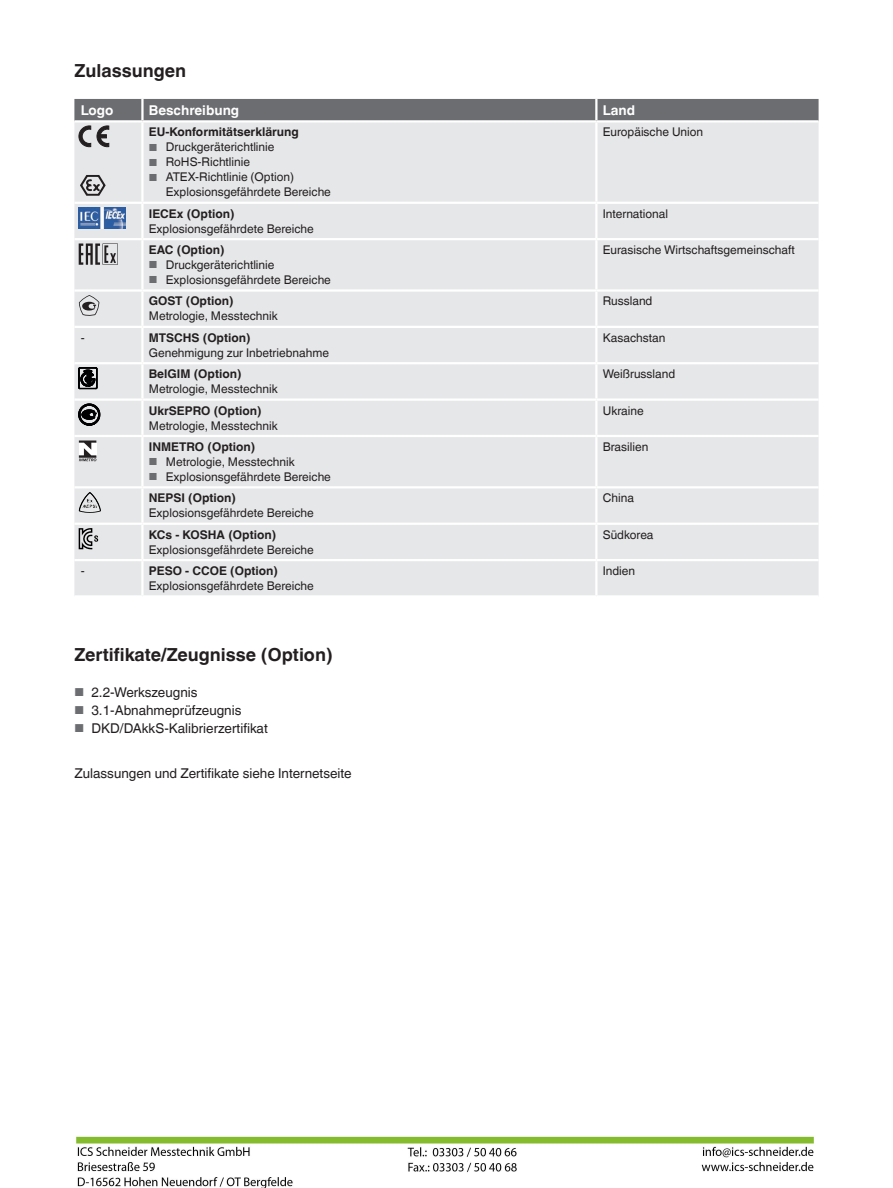
<style>
.page{position:relative;width:893px;height:1188px;background:#fff}
.page>*{position:absolute;margin:0;border:0;box-sizing:border-box;transform-origin:0 0}
.t1{font:700 18px "Helvetica World";color:#231f20}
.t2{font:13.5px "Helvetica World";color:#231f20}
.t3{font:700 13.5px "Helvetica World";color:#fff}
.t4{font:12px/15px "Helvetica World";color:#231f20}
.t5{font:700 12px "Helvetica World";color:#231f20}
.s1{font-size:10.2px;color:#6c6d70}
.s2{font-size:11.55px;color:#6c6d70}
</style>
<div class="page">
<div style="left:74px;top:147px;width:745px;height:448px;background:#e6e7e9"></div>
<hr style="left:142px;top:238px;width:454px;height:2px;background:#fff">
<hr style="left:142px;top:289px;width:454px;height:3px;background:#fff">
<hr style="left:142px;top:523px;width:454px;height:2px;background:#fff">
<hr style="left:74px;top:559px;width:68px;height:2px;background:#fff">
<hr style="left:142px;top:559px;width:454px;height:2px;background:#fff">
<hr style="left:141px;top:561px;width:3px;height:34px;background:#fff">
<hr style="left:596px;top:559px;width:223px;height:2px;background:#fff">
<hr style="left:595px;top:561px;width:2px;height:34px;background:#fff">
<hr style="left:141px;top:364px;width:3px;height:34px;background:#fff">
<hr style="left:595px;top:364px;width:2px;height:34px;background:#fff">
<hr style="left:142px;top:398px;width:454px;height:3px;background:#fff">
<hr style="left:141px;top:401px;width:3px;height:34px;background:#fff">
<hr style="left:596px;top:398px;width:223px;height:3px;background:#fff">
<hr style="left:595px;top:401px;width:2px;height:34px;background:#fff">
<hr style="left:74px;top:398px;width:68px;height:3px;background:#fff">
<hr style="left:74px;top:362px;width:68px;height:2px;background:#fff">
<hr style="left:142px;top:362px;width:454px;height:2px;background:#fff">
<hr style="left:596px;top:362px;width:223px;height:2px;background:#fff">
<hr style="left:74px;top:202px;width:68px;height:2px;background:#fff">
<hr style="left:74px;top:326px;width:68px;height:2px;background:#fff">
<hr style="left:142px;top:326px;width:454px;height:2px;background:#fff">
<hr style="left:141px;top:328px;width:3px;height:34px;background:#fff">
<hr style="left:596px;top:326px;width:223px;height:2px;background:#fff">
<hr style="left:595px;top:328px;width:2px;height:34px;background:#fff">
<hr style="left:142px;top:202px;width:454px;height:2px;background:#fff">
<hr style="left:596px;top:202px;width:223px;height:2px;background:#fff">
<hr style="left:142px;top:435px;width:454px;height:2px;background:#fff">
<hr style="left:74px;top:435px;width:68px;height:2px;background:#fff">
<hr style="left:141px;top:437px;width:3px;height:49px;background:#fff">
<hr style="left:596px;top:435px;width:223px;height:2px;background:#fff">
<hr style="left:595px;top:437px;width:2px;height:49px;background:#fff">
<hr style="left:142px;top:486px;width:454px;height:2px;background:#fff">
<hr style="left:74px;top:238px;width:68px;height:2px;background:#fff">
<hr style="left:74px;top:523px;width:68px;height:2px;background:#fff">
<hr style="left:141px;top:525px;width:3px;height:34px;background:#fff">
<hr style="left:596px;top:238px;width:223px;height:2px;background:#fff">
<hr style="left:596px;top:523px;width:223px;height:2px;background:#fff">
<hr style="left:595px;top:525px;width:2px;height:34px;background:#fff">
<hr style="left:596px;top:289px;width:223px;height:3px;background:#fff">
<hr style="left:596px;top:486px;width:223px;height:2px;background:#fff">
<hr style="left:595px;top:488px;width:2px;height:35px;background:#fff">
<hr style="left:74px;top:289px;width:68px;height:3px;background:#fff">
<hr style="left:74px;top:486px;width:68px;height:2px;background:#fff">
<hr style="left:141px;top:488px;width:3px;height:35px;background:#fff">
<hr style="left:595px;top:123px;width:2px;height:79px;background:#fff">
<hr style="left:595px;top:204px;width:2px;height:34px;background:#fff">
<hr style="left:141px;top:123px;width:3px;height:79px;background:#fff">
<hr style="left:141px;top:204px;width:3px;height:34px;background:#fff">
<hr style="left:595px;top:240px;width:2px;height:49px;background:#fff">
<hr style="left:595px;top:292px;width:2px;height:34px;background:#fff">
<hr style="left:141px;top:240px;width:3px;height:49px;background:#fff">
<hr style="left:141px;top:292px;width:3px;height:34px;background:#fff">
<svg style="left:74px;top:99px;width:745px;height:48px;background:#b0b0b3"></svg>
<svg style="left:80px;top:175px;width:26px;height:21px"></svg>
<img style="left:79px;top:207px;width:47px;height:21px">
<svg style="left:79px;top:243px;width:39px;height:22px"></svg>
<svg style="left:79px;top:295px;width:20px;height:21px"></svg>
<svg style="left:79px;top:368px;width:18px;height:21px"></svg>
<svg style="left:79px;top:404px;width:21px;height:21px"></svg>
<svg style="left:79px;top:441px;width:17px;height:20px"></svg>
<svg style="left:80px;top:492px;width:10px;height:12px"></svg>
<svg style="left:79px;top:528px;width:19px;height:21px"></svg>
<img style="left:75px;top:1136px;width:739px;height:52px">
<h1 class="t1" style="left:74px;top:60px;width:113px">Zulassungen</h1>
<p class="t3" style="left:81px;top:102px;width:34px">Logo</p>
<p class="t3" style="left:149px;top:102px;width:92px">Beschreibung</p>
<p class="t3" style="left:603px;top:102px;width:34px">Land</p>
<p class="t5" style="left:149px;top:125px;width:152px">EU-Konformitätserklärung</p>
<p class="t4" style="left:149px;top:140px;width:127px"><span class="s1">■</span> Druckgeräterichtlinie</p>
<p class="t4" style="left:149px;top:155px;width:103px"><span class="s1">■</span> RoHS-Richtlinie</p>
<p class="t4" style="left:166px;top:170px;width:167px;text-indent:-17px"><span class="s1">■</span> ATEX-Richtlinie (Option)<br>Explosionsgefährdete Bereiche</p>
<p class="t4" style="left:603px;top:125px;width:102px">Europäische Union</p>
<p class="t5" style="left:149px;top:207px;width:87px">IECEx (Option)</p>
<p class="t4" style="left:149px;top:221px;width:167px">Explosionsgefährdete Bereiche</p>
<p class="t4" style="left:603px;top:206px;width:67px">International</p>
<p class="t5" style="left:149px;top:243px;width:77px">EAC (Option)</p>
<p class="t4" style="left:149px;top:257px;width:127px"><span class="s1">■</span> Druckgeräterichtlinie</p>
<p class="t4" style="left:149px;top:272px;width:184px"><span class="s1">■</span> Explosionsgefährdete Bereiche</p>
<p class="t4" style="left:603px;top:242px;width:194px">Eurasische Wirtschaftsgemeinschaft</p>
<p class="t5" style="left:149px;top:294px;width:86px">GOST (Option)</p>
<p class="t4" style="left:149px;top:309px;width:130px">Metrologie, Messtechnik</p>
<p class="t4" style="left:603px;top:294px;width:51px">Russland</p>
<p class="t4" style="left:81px;top:330px;width:5px">-</p>
<p class="t5" style="left:149px;top:331px;width:103px">MTSCHS (Option)</p>
<p class="t4" style="left:149px;top:345px;width:182px">Genehmigung zur Inbetriebnahme</p>
<p class="t4" style="left:603px;top:330px;width:64px">Kasachstan</p>
<p class="t5" style="left:149px;top:367px;width:94px">BelGIM (Option)</p>
<p class="t4" style="left:149px;top:382px;width:130px">Metrologie, Messtechnik</p>
<p class="t4" style="left:603px;top:367px;width:74px">Weißrussland</p>
<p class="t5" style="left:149px;top:403px;width:114px">UkrSEPRO (Option)</p>
<p class="t4" style="left:149px;top:418px;width:130px">Metrologie, Messtechnik</p>
<p class="t4" style="left:603px;top:403px;width:42px">Ukraine</p>
<p class="t5" style="left:149px;top:440px;width:108px">INMETRO (Option)</p>
<p class="t4" style="left:149px;top:454px;width:147px"><span class="s1">■</span> Metrologie, Messtechnik</p>
<p class="t4" style="left:149px;top:469px;width:184px"><span class="s1">■</span> Explosionsgefährdete Bereiche</p>
<p class="t4" style="left:603px;top:439px;width:47px">Brasilien</p>
<p class="t5" style="left:149px;top:491px;width:89px">NEPSI (Option)</p>
<p class="t4" style="left:149px;top:506px;width:167px">Explosionsgefährdete Bereiche</p>
<p class="t4" style="left:603px;top:491px;width:33px">China</p>
<p class="t5" style="left:149px;top:528px;width:129px">KCs - KOSHA (Option)</p>
<p class="t4" style="left:149px;top:542px;width:167px">Explosionsgefährdete Bereiche</p>
<p class="t4" style="left:603px;top:527px;width:52px">Südkorea</p>
<p class="t4" style="left:81px;top:563px;width:5px">-</p>
<p class="t5" style="left:149px;top:564px;width:131px">PESO - CCOE (Option)</p>
<p class="t4" style="left:149px;top:578px;width:167px">Explosionsgefährdete Bereiche</p>
<p class="t4" style="left:603px;top:563px;width:34px">Indien</p>
<h1 class="t1" style="left:74px;top:644px;width:260px">Zertifikate/Zeugnisse (Option)</h1>
<p class="t2" style="left:74px;top:684px;width:125px"><span class="s2">■</span> 2.2-Werkszeugnis</p>
<p class="t2" style="left:74px;top:702px;width:169px"><span class="s2">■</span> 3.1-Abnahmeprüfzeugnis</p>
<p class="t2" style="left:74px;top:720px;width:195px"><span class="s2">■</span> DKD/DAkkS-Kalibrierzertifikat</p>
<p class="t2" style="left:74px;top:765px;width:279px">Zulassungen und Zertifikate siehe Internetseite</p>
</div>
